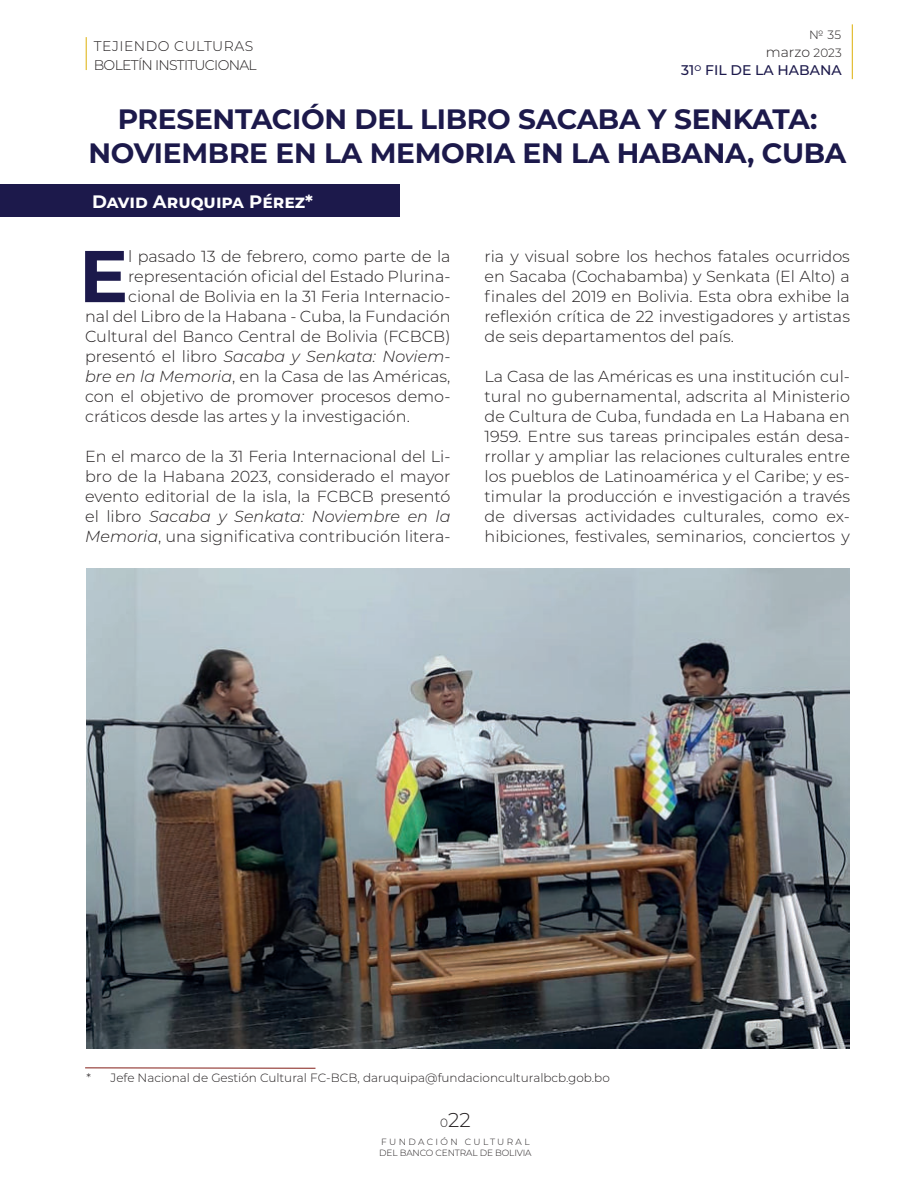
<style>
.page{position:relative;width:908px;height:1191px;background:#fff}
.page>*{position:absolute;margin:0;border:0;box-sizing:border-box;transform-origin:0 0}
.t1{font:700 73.2px "Montserrat";color:#1c194b}
.t2{font:700 28px/33.6px "Montserrat";letter-spacing:-.01em;color:#1c194b;text-align:center}
.t3{font:300 20px "Montserrat";color:#231f20}
.t4{font:700 18px "Montserrat";color:#fff}
.t5{font:300 16px/20px "Montserrat";color:#231f20;text-align:justify}
.t6{font:italic 300 16px "Montserrat";color:#231f20}
.t7{font:300 14px "Montserrat";letter-spacing:-.04em;color:#231f20}
.t8{font:300 14px "Montserrat";letter-spacing:.035em;color:#231f20}
.t9{font:500 14px "Montserrat";color:#1c194b}
.t10{font:300 12px "Montserrat";color:#231f20}
.t11{font:300 9px/10.8px "Montserrat";letter-spacing:-.015em;color:#231f20}
.s1{font-size:12px}
.s2{font-style:normal}
.s3{font-style:italic}
</style>
<div class="page">
<hr style="left:86px;top:37px;width:1px;height:33px;background:#ddb008">
<hr style="left:851px;top:24px;width:1px;height:55px;background:#ddb008">
<div style="left:0;top:184px;width:399px;height:33px;background:#1c194b"></div>
<hr style="left:85px;top:1067px;width:230px;height:1px;background:#821c16">
<img style="left:86px;top:568px;width:763px;height:480px">
<p class="t8" style="left:94px;top:38px;width:161px">TEJIENDO CULTURAS</p>
<p class="t7" style="left:94px;top:58px;width:164px">BOLETÍN INSTITUCIONAL</p>
<p class="t10" style="left:808px;top:28px;width:33px">№ 35</p>
<p class="t7" style="left:765px;top:45px;width:77px">marzo <span class="s1">2023</span></p>
<p class="t9" style="left:681px;top:62px;width:162px">31<sup>O</sup> FIL DE LA HABANA</p>
<h2 class="t2" style="left:89px;top:103px;width:759px">PRESENTACIÓN DEL LIBRO SACABA Y SENKATA:<br>NOVIEMBRE EN LA MEMORIA EN LA HABANA, CUBA</h2>
<p class="t4" style="left:92px;top:191px;width:222px">David Aruquipa Pérez*</p>
<h1 class="t1" style="left:79px;top:236px;width:51px">E</h1>
<p class="t5" style="left:128px;top:247px;width:324px">l pasado 13 de febrero, como parte de la</p>
<p class="t5" style="left:128px;top:267px;width:323px">representación oficial del Estado Plurina-</p>
<p class="t5" style="left:128px;top:287px;width:324px">cional de Bolivia en la 31 Feria Internacio-</p>
<p class="t5" style="left:85px;top:307px;width:366px">nal del Libro de la Habana - Cuba, la Fundación</p>
<p class="t5" style="left:85px;top:327px;width:366px">Cultural del Banco Central de Bolivia (FCBCB)</p>
<p class="t6" style="left:85px;top:348px;width:367px"><span class="s2">presentó el libro</span> Sacaba y Senkata: Noviem-</p>
<p class="t5" style="left:85px;top:367px;width:366px"><span class="s3">bre en la Memoria</span>, en la Casa de las Américas,</p>
<p class="t5" style="left:85px;top:387px;width:367px">con el objetivo de promover procesos demo-</p>
<p class="t5" style="left:85px;top:407px;width:326px">cráticos desde las artes y la investigación.</p>
<p class="t5" style="left:85px;top:447px;width:367px">En el marco de la 31 Feria Internacional del Li&shy;bro de la Habana 2023, considerado el mayor evento editorial de la isla, la FCBCB presentó el libro <span class="s3">Sacaba y Senkata: Noviembre en la Memoria</span>, una significativa contribución litera-</p>
<p class="t5" style="left:484px;top:247px;width:367px">ria y visual sobre los hechos fatales ocurridos en Sacaba (Cochabamba) y Senkata (El Alto) a finales del 2019 en Bolivia. Esta obra exhibe la reflexión crítica de 22 investigadores y artistas de seis departamentos del país.</p>
<p class="t5" style="left:484px;top:367px;width:367px">La Casa de las Américas es una institución cul&shy;tural no gubernamental, adscrita al Ministerio de Cultura de Cuba, fundada en La Habana en 1959. Entre sus tareas principales están desa&shy;rrollar y ampliar las relaciones culturales entre los pueblos de Latinoamérica y el Caribe; y es&shy;timular la producción e investigación a través de diversas actividades culturales, como ex&shy;hibiciones, festivales, seminarios, conciertos y</p>
<p class="t10" style="left:86px;top:1072px;width:524px">* Jefe Nacional de Gestión Cultural FC-BCB, daruquipa@fundacionculturalbcb.gob.bo</p>
<p class="t3" style="left:440px;top:1109px;width:32px"><span class="s1">0</span>22</p>
<p class="t11" style="left:379px;top:1137px;width:154px">FUNDACIÓN CULTURAL<br>DEL BANCO CENTRAL DE BOLIVIA</p>
</div>
